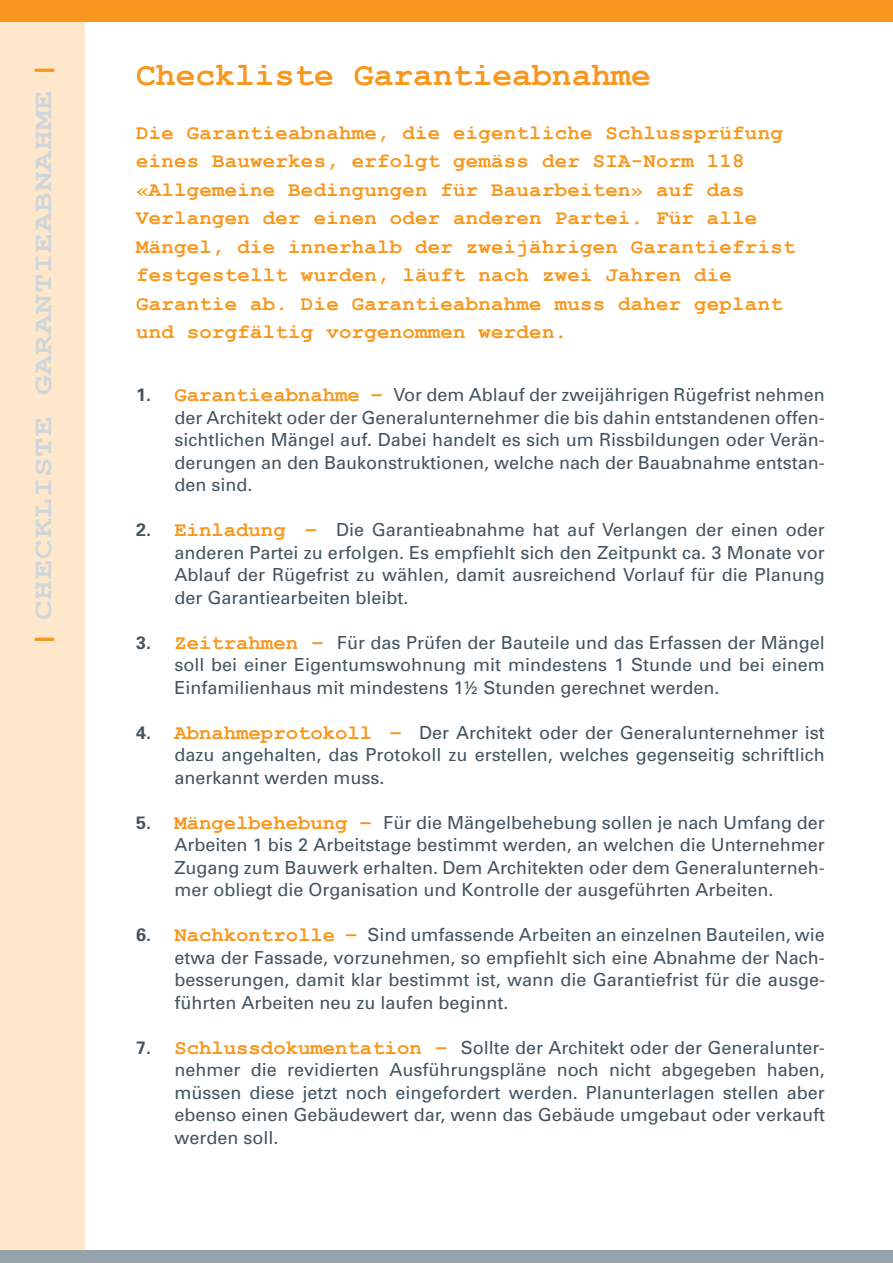
<style>
.page{position:relative;width:893px;height:1263px;background:#fff}
.page>*{position:absolute;margin:0;border:0;box-sizing:border-box;transform-origin:0 0}
.t1{font:700 33px "Courier New";color:#f8971d}
.t2{font:700 27px "Courier New";letter-spacing:.03em;color:#ced6dc;scale:1.2 1}
.t3{font:700 20.7px/28.5px "Courier New";letter-spacing:.015em;color:#f8971d}
.t4{font:18px/22.5px "Univers";color:#455560;text-align:justify}
.s1{color:#f8971d}
.s2{font-weight:700}
.s3{font-family:"Courier New";font-weight:700;font-size:20.7px;color:#f8971d}
</style>
<div class="page">
<div style="left:0;top:0;width:85px;height:1263px;background:#ffe7cb"></div>
<div style="left:0;top:0;width:893px;height:21px;background:#f8971d"></div>
<div style="left:0;top:1250px;width:893px;height:13px;background:#95a2ac"></div>
<h2 class="t2" style="left:26px;top:649px;width:492px;rotate:-90deg"><span class="s1">|</span> Checkliste Garantieabnahme <span class="s1">|</span></h2>
<h1 class="t1" style="left:136px;top:54px;width:516px">Checkliste Garantieabnahme</h1>
<p class="t3" style="left:136px;top:117px;width:661px">Die Garantieabnahme, die eigentliche Schlussprüfung eines Bauwerkes, erfolgt gemäss der SIA-Norm 118 «Allgemeine Bedingungen für Bauarbeiten» auf das Verlangen der einen oder anderen Partei. Für alle Mängel, die innerhalb der zweijährigen Garantiefrist festgestellt wurden, läuft nach zwei Jahren die Garantie ab. Die Garantieabnahme muss daher geplant und sorgfältig vorgenommen werden.</p>
<p class="t4" style="left:174px;top:384px;width:652px;text-indent:-38px"><span class="s2">1.</span> <span class="s3">Garantieabnahme –</span> Vor dem Ablauf der zweijährigen Rügefrist nehmen der Architekt oder der Generalunternehmer die bis dahin entstandenen offen&shy;sichtlichen Mängel auf. Dabei handelt es sich um Rissbildungen oder Verän&shy;derungen an den Baukonstruktionen, welche nach der Bauabnahme entstan&shy;den sind.</p>
<p class="t4" style="left:174px;top:519px;width:652px;text-indent:-38px"><span class="s2">2.</span> <span class="s3">Einladung –</span> Die Garantieabnahme hat auf Verlangen der einen oder anderen Partei zu erfolgen. Es empfiehlt sich den Zeitpunkt ca. 3 Monate vor Ablauf der Rügefrist zu wählen, damit ausreichend Vorlauf für die Planung der Garantiearbeiten bleibt.</p>
<p class="t4" style="left:174px;top:631px;width:652px;text-indent:-38px"><span class="s2">3.</span> <span class="s3">Zeitrahmen –</span> Für das Prüfen der Bauteile und das Erfassen der Mängel soll bei einer Eigentumswohnung mit mindestens 1 Stunde und bei einem Einfamilienhaus mit mindestens 1½ Stunden gerechnet werden.</p>
<p class="t4" style="left:174px;top:721px;width:652px;text-indent:-38px"><span class="s2">4.</span> <span class="s3">Abnahmeprotokoll –</span> Der Architekt oder der Generalunternehmer ist dazu angehalten, das Protokoll zu erstellen, welches gegenseitig schriftlich anerkannt werden muss.</p>
<p class="t4" style="left:174px;top:811px;width:652px;text-indent:-38px"><span class="s2">5.</span> <span class="s3">Mängelbehebung –</span> Für die Mängelbehebung sollen je nach Umfang der Arbeiten 1 bis 2 Arbeitstage bestimmt werden, an welchen die Unternehmer Zugang zum Bauwerk erhalten. Dem Architekten oder dem Generalunterneh&shy;mer obliegt die Organisation und Kontrolle der ausgeführten Arbeiten.</p>
<p class="t4" style="left:174px;top:924px;width:652px;text-indent:-38px"><span class="s2">6.</span> <span class="s3">Nachkontrolle –</span> Sind umfassende Arbeiten an einzelnen Bauteilen, wie etwa der Fassade, vorzunehmen, so empfiehlt sich eine Abnahme der Nach&shy;besserungen, damit klar bestimmt ist, wann die Garantiefrist für die ausge&shy;führten Arbeiten neu zu laufen beginnt.</p>
<p class="t4" style="left:174px;top:1036px;width:652px;text-indent:-38px"><span class="s2">7.</span> <span class="s3">Schlussdokumentation –</span> Sollte der Architekt oder der Generalunter&shy;nehmer die revidierten Ausführungspläne noch nicht abgegeben haben, müssen diese jetzt noch eingefordert werden. Planunterlagen stellen aber ebenso einen Gebäudewert dar, wenn das Gebäude umgebaut oder verkauft werden soll.</p>
</div>
